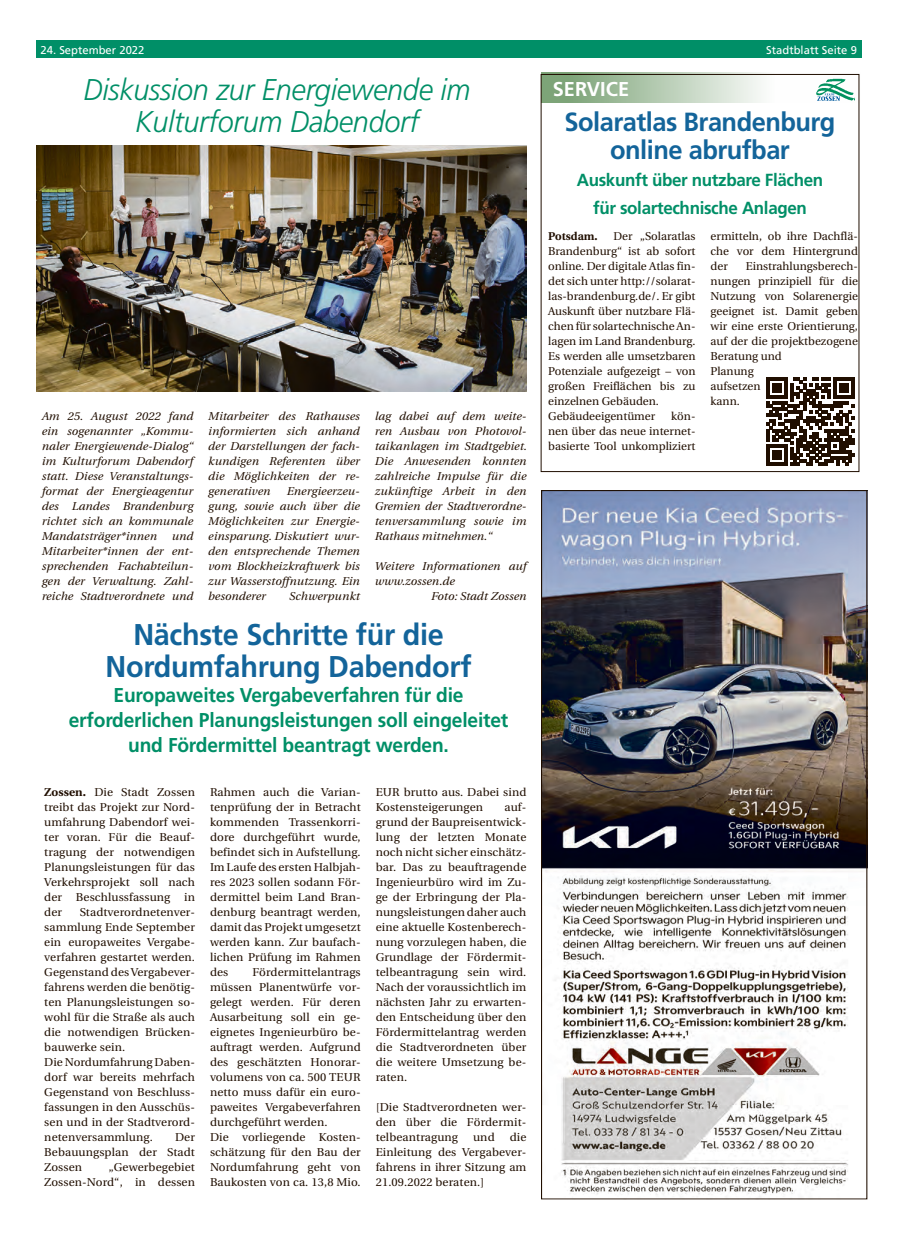
<style>
.page{position:relative;width:904px;height:1241px;background:#fff}
.page>*{position:absolute;margin:0;border:0;box-sizing:border-box;transform-origin:0 0}
.t1{font:italic 300 30px/32.5px "Frutiger LT Std";letter-spacing:-.01em;color:#008f67;text-align:center;scale:.96 1}
.t2{font:700 30px/32.5px "Frutiger LT Std";letter-spacing:-.01em;color:#13649a;text-align:center;scale:.96 1}
.t3{font:700 26.25px/27.5px "Frutiger LT Std";letter-spacing:-.02em;color:#13649a;text-align:center}
.t4{font:700 20px/25px "Frutiger LT Std";letter-spacing:-.01em;color:#008f67;text-align:center;scale:.96 1}
.t5{font:700 20px "Frutiger LT Std";color:#fff}
.t6{font:700 17.5px/27.5px "Frutiger LT Std";letter-spacing:-.02em;color:#008f67;text-align:center}
.t7{font:11.38px/15px "Utopia";letter-spacing:.01em;color:#200e00;text-align:justify}
.t8{font:italic 11.38px/15px "Utopia";letter-spacing:.01em;color:#200e00;text-align:justify}
.t9{font:11.25px "Frutiger LT Pro";color:#fff}
.t10{font:11.25px "Frutiger LT Std";color:#fff}
.t11{font:700 11.25px "Utopia";color:#200e00}
.s1{font-weight:700}
.s2{font-size:11.25px}
</style>
<div class="page">
<div style="left:36px;top:41px;width:825px;height:17px;background:#008f67"></div>
<img style="left:543px;top:492px;width:322px;height:705px">
<svg style="left:766px;top:377px;width:88px;height:88px"></svg>
<svg style="left:541px;top:73px;width:319px;height:30px"></svg>
<img style="left:816px;top:77px;width:38px;height:24px">
<img style="left:814px;top:93px;width:26px;height:9px">
<img style="left:36px;top:145px;width:490px;height:246px">
<p class="t9" style="left:41px;top:43px;width:105px">24. September 2022</p>
<p class="t10" style="left:766px;top:44px;width:92px">Stadtblatt Seite 9</p>
<h1 class="t1" style="left:83px;top:73px;width:405px">Diskussion zur Energiewende im<br>Kulturforum Dabendorf</h1>
<p class="t8" style="left:374px;top:409px;width:153px">lag dabei auf dem weite&shy;ren Ausbau von Photovol&shy;taikanlagen im Stadtgebiet.<br>Die Anwesenden konnten zahlreiche Impulse für die zukünftige Arbeit in den Gremien der Stadtverordne&shy;tenversammlung sowie im Rathaus mitnehmen.“</p>
<p class="t8" style="left:374px;top:559px;width:153px">Weitere Informationen auf</p>
<p class="t8" style="left:374px;top:574px;width:81px">www.zossen.de</p>
<p class="t8" style="left:431px;top:589px;width:97px">Foto: Stadt Zossen</p>
<h1 class="t2" style="left:105px;top:618px;width:383px">Nächste Schritte für die<br>Nordumfahrung Dabendorf</h1>
<h3 class="t4" style="left:69px;top:683px;width:459px">Europaweites Vergabeverfahren für die erforderlichen Planungsleistungen soll eingeleitet und Fördermittel beantragt werden.</h3>
<p class="t8" style="left:208px;top:409px;width:153px">Mitarbeiter des Rathauses informierten sich anhand der Darstellungen der fach&shy;kundigen Referenten über die Möglichkeiten der re&shy;generativen</p>
<p class="t8" style="left:41px;top:409px;width:153px">Am 25. August 2022 fand ein sogenannter „Kommu&shy;naler Energiewende-Dialog“ im Kulturforum Dabendorf statt. Diese Veranstaltungs&shy;format der Energieagentur des Landes Brandenburg richtet sich an kommunale Mandatsträger*innen</p>
<p class="t8" style="left:208px;top:484px;width:153px;text-indent:79px">Energieerzeu&shy;gung, sowie auch über die Möglichkeiten zur Energie&shy;einsparung. Diskutiert wur&shy;den entsprechende Themen vom Blockheizkraftwerk bis zur Wasserstoffnutzung. Ein besonderer</p>
<p class="t8" style="left:41px;top:529px;width:153px;text-indent:130px">und Mitarbeiter*innen der ent&shy;sprechenden Fachabteilun&shy;gen der Verwaltung. Zahl&shy;reiche Stadtverordnete und</p>
<p class="t8" style="left:289px;top:589px;width:72px">Schwerpunkt</p>
<p class="t7" style="left:44px;top:784px;width:152px"><span class="s1">Zossen.</span> Die Stadt Zossen treibt das Projekt zur Nord&shy;umfahrung Dabendorf wei&shy;ter voran. Für die Beauf&shy;tragung der notwendigen Planungsleistungen für das Verkehrsprojekt soll nach der Beschlussfassung in der</p>
<p class="t7" style="left:44px;top:904px;width:152px;text-align:left;text-indent:35px">Stadtverordnetenver&shy;sammlung Ende September ein europaweites Vergabe&shy;verfahren gestartet werden.<br>Gegenstand des Vergabever&shy;fahrens werden die benötig&shy;ten Planungsleistungen so&shy;wohl für die Straße als auch die notwendigen Brücken&shy;bauwerke sein.<br>Die Nordumfahrung Daben&shy;dorf war bereits mehrfach<br>Gegenstand von Beschluss&shy;fassungen in den Ausschüs&shy;sen und in der Stadtverord&shy;netenversammlung.</p>
<p class="t7" style="left:44px;top:1129px;width:152px;text-indent:131px">Der Bebauungsplan der Stadt Zossen</p>
<p class="t7" style="left:44px;top:1159px;width:152px;text-align:right">„Gewerbegebiet<br>Zossen-Nord“, in dessen</p>
<p class="t7" style="left:210px;top:784px;width:152px">Rahmen auch die Varian&shy;tenprüfung der in Betracht kommenden Trassenkorri&shy;dore durchgeführt wurde, befindet sich in Aufstellung.<br>Im Laufe des ersten Halbjah&shy;res 2023 sollen sodann För&shy;dermittel beim Land Bran&shy;denburg beantragt werden, damit das Projekt umgesetzt werden kann. Zur baufach&shy;lichen Prüfung im Rahmen des</p>
<p class="t7" style="left:210px;top:964px;width:152px;text-align:left;text-indent:42px">Fördermittelantrags müssen Planentwürfe vor&shy;gelegt werden. Für deren<br>Ausarbeitung soll ein ge&shy;eignetes Ingenieurbüro be&shy;auftragt werden. Aufgrund des geschätzten Honorar&shy;volumens von ca. 500 TEUR netto muss dafür ein euro&shy;paweites Vergabeverfahren durchgeführt werden.<br>Die vorliegende Kosten&shy;schätzung für den Bau der<br>Nordumfahrung geht von<br>Baukosten von ca. 13,8 Mio.</p>
<p class="t7" style="left:376px;top:784px;width:152px">EUR brutto aus. Dabei sind<br>Kostensteigerungen</p>
<p class="t7" style="left:376px;top:799px;width:152px;text-indent:129px">auf&shy;grund der Baupreisentwick&shy;lung der letzten Monate noch nicht sicher einschätz&shy;bar. Das zu beauftragende Ingenieurbüro wird im Zu&shy;ge der Erbringung der Pla&shy;nungsleistungen daher auch eine aktuelle Kostenberech&shy;nung vorzulegen haben, die Grundlage der Fördermit&shy;telbeantragung sein wird.<br>Nach der voraussichtlich im nächsten Jahr zu erwarten&shy;den Entscheidung über den Fördermittelantrag werden die Stadtverordneten über die weitere Umsetzung be&shy;raten.</p>
<p class="t7" style="left:376px;top:1099px;width:152px">[Die Stadtverordneten wer&shy;den über die Fördermit&shy;telbeantragung</p>
<p class="t7" style="left:376px;top:1129px;width:152px;text-indent:134px">die Einleitung des Vergabever&shy;fahrens in ihrer Sitzung am 21.09.2022 beraten.]</p>
<p class="t7" style="left:473px;top:1129px;width:23px">und</p>
<h3 class="t5" style="left:553px;top:77px;width:78px">SERVICE</h3>
<h2 class="t3" style="left:564px;top:109px;width:272px">Solaratlas Brandenburg online abrufbar</h2>
<h3 class="t6" style="left:577px;top:167px;width:248px">Auskunft über nutzbare Flächen für solartechnische Anlagen</h3>
<p class="t7" style="left:548px;top:229px;width:149px;text-align:left;text-indent:65px"><span class="s2">D</span>er „Solaratlas<br>Brandenburg“ ist ab sofort online. Der digitale Atlas fin&shy;det sich unter http://solarat&shy;las-brandenburg.de/. Er gibt<br>Auskunft über nutzbare Flä&shy;chen für solartechnische An&shy;lagen im Land Brandenburg.<br>Es werden alle umsetzbaren<br>Potenziale aufgezeigt – von großen Freiflächen bis zu einzelnen Gebäuden.<br>Gebäudeeigentümer</p>
<p class="t11" style="left:548px;top:230px;width:51px">Potsdam.</p>
<p class="t7" style="left:548px;top:409px;width:149px;text-indent:123px">kön&shy;nen über das neue internet&shy;basierte Tool unkompliziert</p>
<p class="t7" style="left:710px;top:229px;width:149px">ermitteln, ob ihre Dachflä&shy;che vor dem Hintergrund der</p>
<p class="t7" style="left:710px;top:259px;width:149px;text-align:left;text-indent:35px">Einstrahlungsberech&shy;nungen prinzipiell für die<br>Nutzung von Solarenergie geeignet ist. Damit geben wir eine erste Orientierung, auf der die projektbezogene<br>Beratung und<br>Planung<br>aufsetzen<br>kann.</p>
</div>
